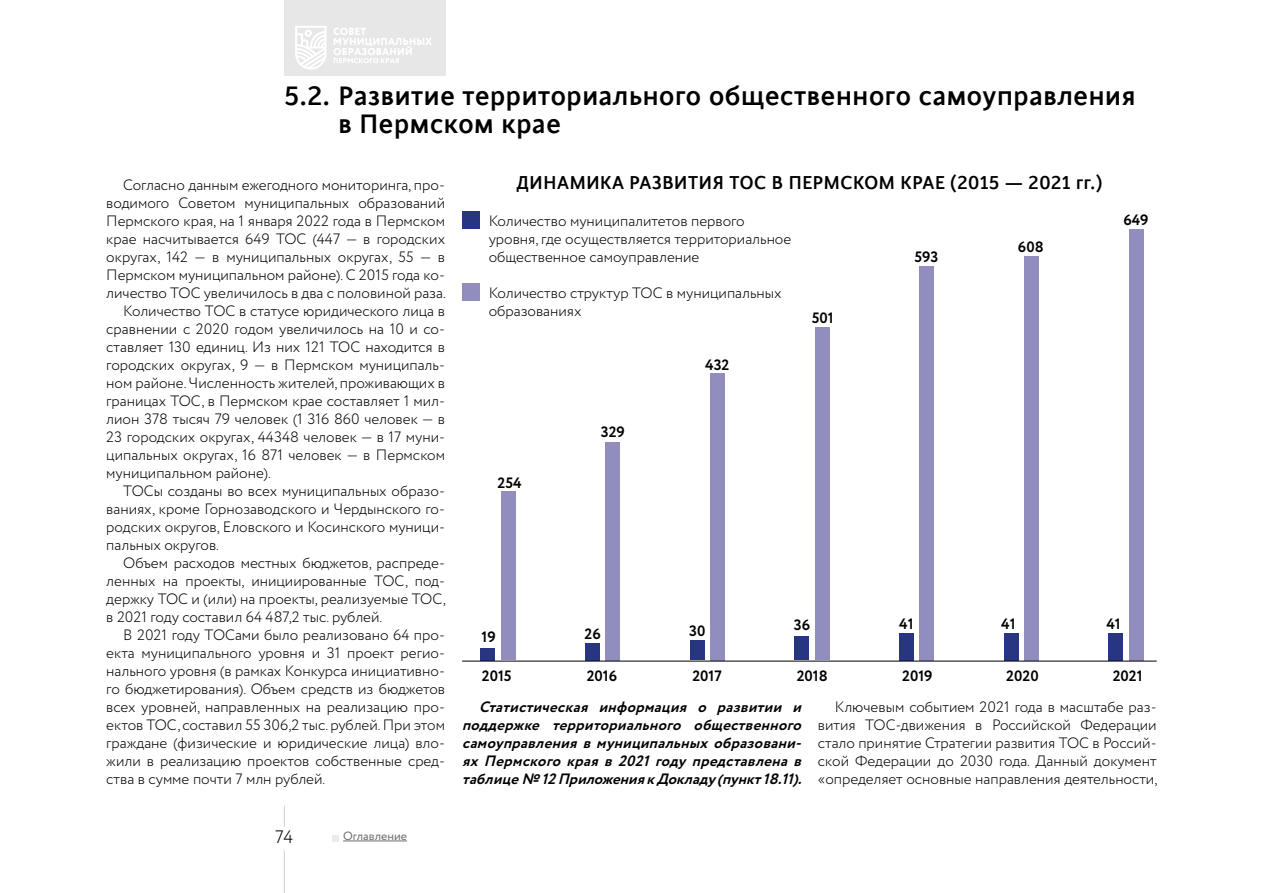
<style>
.page{position:relative;width:1263px;height:893px;background:#fff}
.page>*{position:absolute;margin:0;border:0;box-sizing:border-box;transform-origin:0 0}
.t1{font:500 30px/28.5px "Cinta";color:#000}
.t2{font:500 21px "Cinta";color:#000}
.t3{font:300 18px "Circe";color:#000}
.t4{font:300 15px/18px "Circe";color:#000}
.t5{font:italic 700 15px/18px "Circe";color:#000;text-align:justify}
.t6{font:700 15px "Circe";color:#000}
.t7{font:12px "Circe";color:#706f6f}
</style>
<div class="page">
<div style="left:284px;top:0;width:161px;height:76px;background:#e7e7e7"></div>
<svg style="left:295px;top:26px;width:137px;height:44px"></svg>
<svg style="left:284px;top:805px;width:1px;height:22px"></svg>
<hr style="left:284px;top:850px;width:1px;height:43px;background:#000">
<hr style="left:343px;top:841px;width:64px;height:1px;background:#706f6f">
<svg style="left:333px;top:835px;width:6px;height:6px"></svg>
<div style="left:481px;top:648px;width:14px;height:12px;background:#283583"></div>
<div style="left:501px;top:492px;width:14px;height:168px;background:#918dbe"></div>
<div style="left:585px;top:643px;width:15px;height:17px;background:#283583"></div>
<div style="left:606px;top:442px;width:14px;height:218px;background:#918dbe"></div>
<div style="left:690px;top:640px;width:14px;height:20px;background:#283583"></div>
<div style="left:710px;top:373px;width:14px;height:287px;background:#918dbe"></div>
<div style="left:795px;top:636px;width:14px;height:24px;background:#283583"></div>
<div style="left:815px;top:327px;width:14px;height:333px;background:#918dbe"></div>
<div style="left:899px;top:633px;width:15px;height:27px;background:#283583"></div>
<div style="left:920px;top:266px;width:14px;height:394px;background:#918dbe"></div>
<div style="left:1004px;top:633px;width:14px;height:27px;background:#283583"></div>
<div style="left:1024px;top:256px;width:14px;height:404px;background:#918dbe"></div>
<div style="left:1109px;top:633px;width:14px;height:27px;background:#283583"></div>
<div style="left:1129px;top:229px;width:14px;height:431px;background:#918dbe"></div>
<hr style="left:462px;top:661px;width:695px;height:1px;background:#000">
<div style="left:462px;top:211px;width:18px;height:18px;background:#283583"></div>
<div style="left:462px;top:283px;width:18px;height:18px;background:#918dbe"></div>
<h1 class="t1" style="left:338px;top:82px;width:799px;text-indent:-54px">5.2. Развитие территориального общественного самоуправления в Пермском крае</h1>
<p class="t4" style="left:123px;top:177px;width:323px">Согласно данным ежегодного мониторинга, про-</p>
<p class="t4" style="left:106px;top:195px;width:340px">водимого Советом муниципальных образований</p>
<p class="t4" style="left:106px;top:213px;width:340px">Пермского края, на 1 января 2022 года в Пермском</p>
<p class="t4" style="left:106px;top:231px;width:340px">крае насчитывается 649 ТОС (447 — в городских</p>
<p class="t4" style="left:106px;top:249px;width:340px">округах, 142 — в муниципальных округах, 55 — в</p>
<p class="t4" style="left:106px;top:267px;width:340px">Пермском муниципальном районе). С 2015 года ко-</p>
<p class="t4" style="left:106px;top:285px;width:341px">личество ТОС увеличилось в два с половиной раза.</p>
<p class="t4" style="left:123px;top:303px;width:323px">Количество ТОС в статусе юридического лица в</p>
<p class="t4" style="left:106px;top:321px;width:340px">сравнении с 2020 годом увеличилось на 10 и со-</p>
<p class="t4" style="left:106px;top:339px;width:340px">ставляет 130 единиц. Из них 121 ТОС находится в</p>
<p class="t4" style="left:106px;top:357px;width:340px">городских округах, 9 — в Пермском муниципаль-</p>
<p class="t4" style="left:106px;top:375px;width:340px">ном районе. Численность жителей, проживающих в</p>
<p class="t4" style="left:106px;top:393px;width:340px">границах ТОС, в Пермском крае составляет 1 мил-</p>
<p class="t4" style="left:106px;top:411px;width:340px">лион 378 тысяч 79 человек (1 316 860 человек — в</p>
<p class="t4" style="left:106px;top:429px;width:340px">23 городских округах, 44348 человек — в 17 муни-</p>
<p class="t4" style="left:106px;top:447px;width:340px">ципальных округах, 16 871 человек — в Пермском</p>
<p class="t4" style="left:106px;top:465px;width:166px">муниципальном районе).</p>
<p class="t4" style="left:123px;top:483px;width:323px">ТОСы созданы во всех муниципальных образо-</p>
<p class="t4" style="left:106px;top:501px;width:340px">ваниях, кроме Горнозаводского и Чердынского го-</p>
<p class="t4" style="left:106px;top:519px;width:340px">родских округов, Еловского и Косинского муници-</p>
<p class="t4" style="left:106px;top:537px;width:114px">пальных округов.</p>
<p class="t4" style="left:123px;top:555px;width:323px">Объем расходов местных бюджетов, распреде-</p>
<p class="t4" style="left:106px;top:573px;width:340px">ленных на проекты, инициированные ТОС, под-</p>
<p class="t4" style="left:106px;top:591px;width:341px">держку ТОС и (или) на проекты, реализуемые ТОС,</p>
<p class="t4" style="left:106px;top:609px;width:277px">в 2021 году составил 64 487,2 тыс. рублей.</p>
<p class="t4" style="left:123px;top:627px;width:323px">В 2021 году ТОСами было реализовано 64 про-</p>
<p class="t4" style="left:106px;top:645px;width:340px">екта муниципального уровня и 31 проект регио-</p>
<p class="t4" style="left:106px;top:663px;width:340px">нального уровня (в рамках Конкурса инициативно-</p>
<p class="t4" style="left:106px;top:681px;width:340px">го бюджетирования). Объем средств из бюджетов</p>
<p class="t4" style="left:106px;top:699px;width:340px">всех уровней, направленных на реализацию про-</p>
<p class="t4" style="left:106px;top:717px;width:340px">ектов ТОС, составил 55 306,2 тыс. рублей. При этом</p>
<p class="t4" style="left:106px;top:735px;width:340px">граждане (физические и юридические лица) вло-</p>
<p class="t4" style="left:106px;top:753px;width:340px">жили в реализацию проектов собственные сред-</p>
<p class="t4" style="left:106px;top:771px;width:221px">ства в сумме почти 7 млн рублей.</p>
<h2 class="t2" style="left:516px;top:170px;width:587px">ДИНАМИКА РАЗВИТИЯ ТОС В ПЕРМСКОМ КРАЕ (2015 — 2021 гг.)</h2>
<p class="t4" style="left:489px;top:213px;width:304px">Количество муниципалитетов первого уровня, где осуществляется территориальное общественное самоуправление</p>
<p class="t4" style="left:489px;top:285px;width:294px">Количество структур ТОС в муниципальных образованиях</p>
<p class="t6" style="left:705px;top:354px;width:26px">432</p>
<p class="t6" style="left:812px;top:307px;width:23px">501</p>
<p class="t6" style="left:497px;top:473px;width:26px">254</p>
<p class="t6" style="left:601px;top:421px;width:26px">329</p>
<p class="t6" style="left:914px;top:246px;width:25px">593</p>
<p class="t6" style="left:1018px;top:237px;width:27px">608</p>
<p class="t6" style="left:1123px;top:210px;width:27px">649</p>
<p class="t6" style="left:482px;top:626px;width:16px">19</p>
<p class="t6" style="left:482px;top:665px;width:31px">2015</p>
<p class="t6" style="left:584px;top:624px;width:18px">26</p>
<p class="t6" style="left:587px;top:665px;width:32px">2016</p>
<p class="t6" style="left:689px;top:621px;width:18px">30</p>
<p class="t6" style="left:692px;top:665px;width:31px">2017</p>
<p class="t6" style="left:794px;top:615px;width:18px">36</p>
<p class="t6" style="left:797px;top:665px;width:33px">2018</p>
<p class="t6" style="left:899px;top:614px;width:16px">41</p>
<p class="t6" style="left:902px;top:665px;width:32px">2019</p>
<p class="t6" style="left:1001px;top:614px;width:16px">41</p>
<p class="t6" style="left:1006px;top:665px;width:34px">2020</p>
<p class="t6" style="left:1106px;top:614px;width:16px">41</p>
<p class="t6" style="left:1113px;top:665px;width:31px">2021</p>
<p class="t5" style="left:462px;top:699px;width:346px;text-indent:17px">Статистическая информация о развитии и поддержке территориального общественного самоуправлениявмуниципальныхобразовани&shy;ях Пермского края в 2021 году представлена в таблице№ 12ПриложениякДокладу(пункт18.11).</p>
<p class="t4" style="left:818px;top:699px;width:341px;text-align:justify;text-indent:17px">Ключевым событием 2021 года в масштабе раз&shy;вития ТОС-движения в Российской Федерации стало принятие Стратегии развития ТОС в Россий&shy;ской Федерации до 2030 года. Данный документ «определяет основные направления деятельности,</p>
<p class="t3" style="left:275px;top:825px;width:20px">74</p>
<p class="t7" style="left:343px;top:828px;width:65px">Оглавление</p>
</div>
